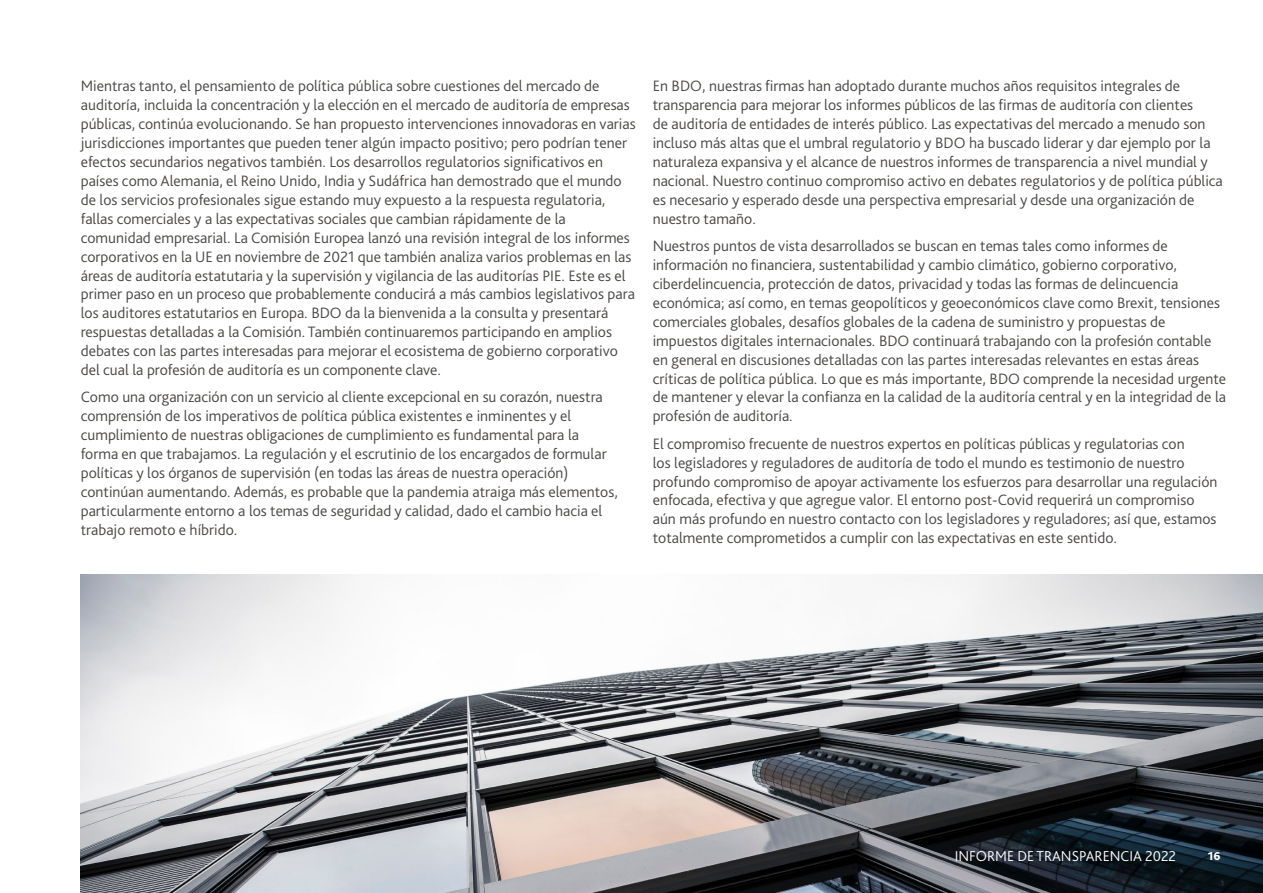
<style>
.page{position:relative;width:1263px;height:893px;background:#fff}
.page>*{position:absolute;margin:0;border:0;box-sizing:border-box;transform-origin:0 0}
.t1{font:300 15.75px/18.9px "Bliss Pro";color:#494744}
.t2{font:300 15px "Bliss Pro";color:#fff}
.t3{font:800 12px "Bliss Pro";color:#fff}
</style>
<div class="page">
<img style="left:81px;top:575px;width:1182px;height:318px">
<p class="t1" style="left:81px;top:76px;width:556px">Mientras tanto, el pensamiento de política pública sobre cuestiones del mercado de auditoría, incluida la concentración y la elección en el mercado de auditoría de empresas públicas, continúa evolucionando. Se han propuesto intervenciones innovadoras en varias jurisdicciones importantes que pueden tener algún impacto positivo; pero podrían tener efectos secundarios negativos también. Los desarrollos regulatorios significativos en países como Alemania, el Reino Unido, India y Sudáfrica han demostrado que el mundo de los servicios profesionales sigue estando muy expuesto a la respuesta regulatoria, fallas comerciales y a las expectativas sociales que cambian rápidamente de la comunidad empresarial. La Comisión Europea lanzó una revisión integral de los informes corporativos en la UE en noviembre de 2021 que también analiza varios problemas en las áreas de auditoría estatutaria y la supervisión y vigilancia de las auditorías PIE. Este es el primer paso en un proceso que probablemente conducirá a más cambios legislativos para los auditores estatutarios en Europa. BDO da la bienvenida a la consulta y presentará respuestas detalladas a la Comisión. También continuaremos participando en amplios debates con las partes interesadas para mejorar el ecosistema de gobierno corporativo del cual la profesión de auditoría es un componente clave.</p>
<p class="t1" style="left:81px;top:387px;width:538px">Como una organización con un servicio al cliente excepcional en su corazón, nuestra comprensión de los imperativos de política pública existentes e inminentes y el cumplimiento de nuestras obligaciones de cumplimiento es fundamental para la forma en que trabajamos. La regulación y el escrutinio de los encargados de formular políticas y los órganos de supervisión (en todas las áreas de nuestra operación) continúan aumentando. Además, es probable que la pandemia atraiga más elementos, particularmente entorno a los temas de seguridad y calidad, dado el cambio hacia el trabajo remoto e híbrido.</p>
<p class="t1" style="left:653px;top:76px;width:572px">En BDO, nuestras firmas han adoptado durante muchos años requisitos integrales de transparencia para mejorar los informes públicos de las firmas de auditoría con clientes<br>de auditoría de entidades de interés público. Las expectativas del mercado a menudo son incluso más altas que el umbral regulatorio y BDO ha buscado liderar y dar ejemplo por la naturaleza expansiva y el alcance de nuestros informes de transparencia a nivel mundial y nacional. Nuestro continuo compromiso activo en debates regulatorios y de política pública es necesario y esperado desde una perspectiva empresarial y desde una organización de nuestro tamaño.</p>
<p class="t1" style="left:653px;top:236px;width:575px">Nuestros puntos de vista desarrollados se buscan en temas tales como informes de información no financiera, sustentabilidad y cambio climático, gobierno corporativo, ciberdelincuencia, protección de datos, privacidad y todas las formas de delincuencia económica; así como, en temas geopolíticos y geoeconómicos clave como Brexit, tensiones comerciales globales, desafíos globales de la cadena de suministro y propuestas de impuestos digitales internacionales. BDO continuará trabajando con la profesión contable en general en discusiones detalladas con las partes interesadas relevantes en estas áreas críticas de política pública. Lo que es más importante, BDO comprende la necesidad urgente de mantener y elevar la confianza en la calidad de la auditoría central y en la integridad de la profesión de auditoría.</p>
<p class="t1" style="left:653px;top:434px;width:566px">El compromiso frecuente de nuestros expertos en políticas públicas y regulatorias con<br>los legisladores y reguladores de auditoría de todo el mundo es testimonio de nuestro profundo compromiso de apoyar activamente los esfuerzos para desarrollar una regulación enfocada, efectiva y que agregue valor. El entorno post-Covid requerirá un compromiso aún más profundo en nuestro contacto con los legisladores y reguladores; así que, estamos totalmente comprometidos a cumplir con las expectativas en este sentido.</p>
<p class="t2" style="left:955px;top:846px;width:223px">INFORME DE TRANSPARENCIA 2022</p>
<p class="t3" style="left:1208px;top:848px;width:14px">16</p>
</div>
